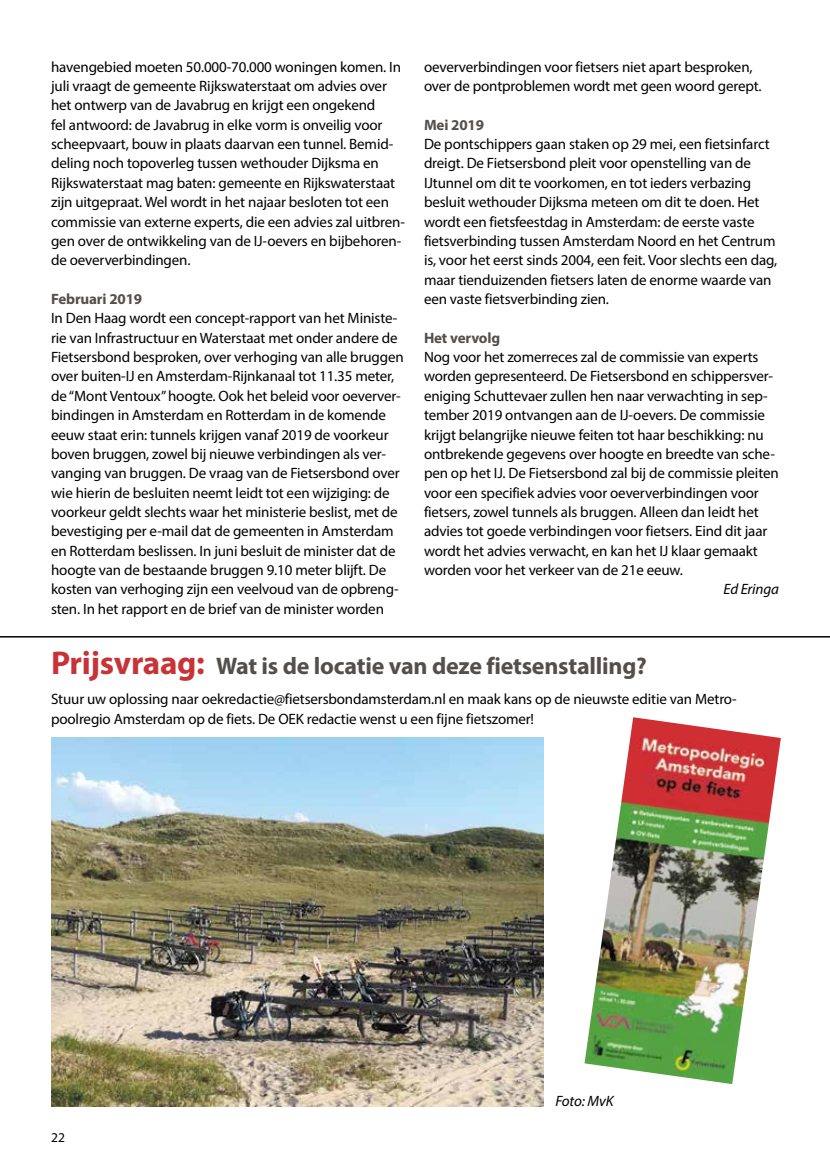
<style>
.page{position:relative;width:830px;height:1170px;background:#fff}
.page>*{position:absolute;margin:0;border:0;box-sizing:border-box;transform-origin:0 0}
.t1{font:700 33px "Myriad Pro";letter-spacing:-.01em;color:#c83338}
.t2{font:700 24px "Myriad Pro";letter-spacing:-.01em;color:#534f4c}
.t3{font:15px/19.4px "Myriad Pro";letter-spacing:-.01em;color:#000}
.t4{font:700 15px "Myriad Pro";letter-spacing:-.01em;color:#534f4c}
.t5{font:italic 15px "Myriad Pro";letter-spacing:-.01em;color:#000}
.t6{font:13.5px "Myriad Pro";color:#000}
</style>
<div class="page">
<img style="left:584px;top:717px;width:196px;height:366px">
<img style="left:51px;top:737px;width:492px;height:369px">
<hr style="left:0;top:636px;width:829px;height:1px;background:#000">
<p class="t3" style="left:51px;top:57px;width:355px">havengebied moeten 50.000-70.000 woningen komen. In juli vraagt de gemeente Rijkswaterstaat om advies over het ontwerp van de Javabrug en krijgt een ongekend<br>fel antwoord: de Javabrug in elke vorm is onveilig voor scheepvaart, bouw in plaats daarvan een tunnel. Bemid&shy;deling noch topoverleg tussen wethouder Dijksma en Rijkswaterstaat mag baten: gemeente en Rijkswaterstaat zijn uitgepraat. Wel wordt in het najaar besloten tot een commissie van externe experts, die een advies zal uitbren&shy;gen over de ontwikkeling van de IJ-oevers en bijbehoren&shy;de oeververbindingen.</p>
<p class="t4" style="left:51px;top:289px;width:93px">Februari 2019</p>
<p class="t3" style="left:51px;top:308px;width:354px">In Den Haag wordt een concept-rapport van het Ministe&shy;rie van Infrastructuur en Waterstaat met onder andere de Fietsersbond besproken, over verhoging van alle bruggen over buiten-IJ en Amsterdam-Rijnkanaal tot 11.35 meter, de “Mont Ventoux” hoogte. Ook het beleid voor oeverver&shy;bindingen in Amsterdam en Rotterdam in de komende eeuw staat erin: tunnels krijgen vanaf 2019 de voorkeur boven bruggen, zowel bij nieuwe verbindingen als ver&shy;vanging van bruggen. De vraag van de Fietsersbond over wie hierin de besluiten neemt leidt tot een wijziging: de voorkeur geldt slechts waar het ministerie beslist, met de bevestiging per e-mail dat de gemeenten in Amsterdam en Rotterdam beslissen. In juni besluit de minister dat de hoogte van de bestaande bruggen 9.10 meter blijft. De kosten van verhoging zijn een veelvoud van de opbreng&shy;sten. In het rapport en de brief van de minister worden</p>
<p class="t3" style="left:424px;top:57px;width:339px">oeververbindingen voor fietsers niet apart besproken, over de pontproblemen wordt met geen woord gerept.</p>
<p class="t4" style="left:424px;top:115px;width:62px">Mei 2019</p>
<p class="t3" style="left:424px;top:134px;width:354px">De pontschippers gaan staken op 29 mei, een fietsinfarct dreigt. De Fietsersbond pleit voor openstelling van de IJtunnel om dit te voorkomen, en tot ieders verbazing besluit wethouder Dijksma meteen om dit te doen. Het wordt een fietsfeestdag in Amsterdam: de eerste vaste fietsverbinding tussen Amsterdam Noord en het Centrum is, voor het eerst sinds 2004, een feit. Voor slechts een dag, maar tienduizenden fietsers laten de enorme waarde van een vaste fietsverbinding zien.</p>
<p class="t4" style="left:424px;top:328px;width:78px">Het vervolg</p>
<p class="t3" style="left:424px;top:347px;width:356px">Nog voor het zomerreces zal de commissie van experts worden gepresenteerd. De Fietsersbond en schippersver&shy;eniging Schuttevaer zullen hen naar verwachting in sep&shy;tember 2019 ontvangen aan de IJ-oevers. De commissie krijgt belangrijke nieuwe feiten tot haar beschikking: nu ontbrekende gegevens over hoogte en breedte van sche&shy;pen op het IJ. De Fietsersbond zal bij de commissie pleiten voor een specifiek advies voor oeververbindingen voor fietsers, zowel tunnels als bruggen. Alleen dan leidt het advies tot goede verbindingen voor fietsers. Eind dit jaar wordt het advies verwacht, en kan het IJ klaar gemaakt worden voor het verkeer van de 21e eeuw.</p>
<p class="t5" style="left:723px;top:580px;width:57px">Ed Eringa</p>
<h1 class="t1" style="left:51px;top:641px;width:155px">Prijsvraag:</h1>
<h2 class="t2" style="left:216px;top:650px;width:432px">Wat is de locatie van deze fietsenstalling?</h2>
<p class="t3" style="left:51px;top:689px;width:687px">Stuur uw oplossing naar oekredactie@fietsersbondamsterdam.nl en maak kans op de nieuwste editie van Metro&shy;poolregio Amsterdam op de fiets. De OEK redactie wenst u een fijne fietszomer!</p>
<p class="t6" style="left:51px;top:1128px;width:15px">22</p>
<p class="t5" style="left:555px;top:1091px;width:59px">Foto: MvK</p>
</div>
